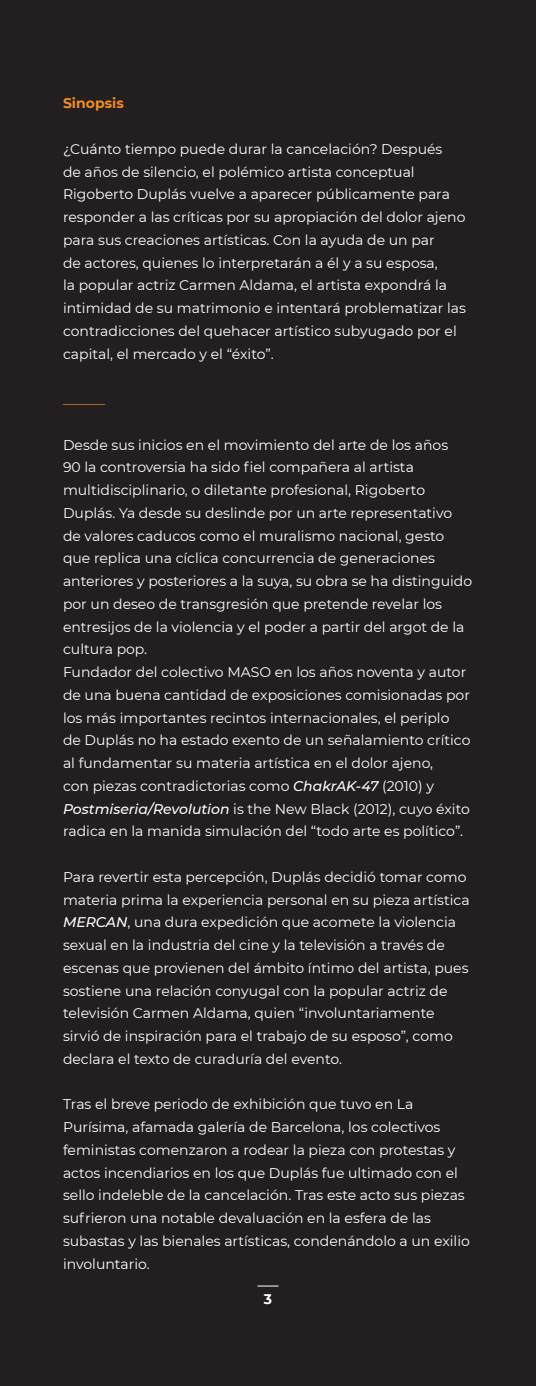
<style>
.page{position:relative;width:536px;height:1386px;background:#231f20}
.page>*{position:absolute;margin:0;border:0;box-sizing:border-box;transform-origin:0 0}
.t1{font:14px/22.8px "Montserrat";color:#fff}
.t2{font:700 14px "Montserrat";color:#f48c1f}
.t3{font:14px "Montserrat";color:#f48c1f}
.t4{font:700 14px "Montserrat";color:#fff}
.s1{font-weight:500;font-style:italic}
</style>
<div class="page">
<svg style="left:257px;top:1286px;width:21px;height:1px"></svg>
<p class="t2" style="left:63px;top:93px;width:62px">Sinopsis</p>
<p class="t1" style="left:63px;top:137px;width:404px">¿Cuánto tiempo puede durar la cancelación? Después<br>de años de silencio, el polémico artista conceptual Rigoberto Duplás vuelve a aparecer públicamente para responder a las críticas por su apropiación del dolor ajeno para sus creaciones artísticas. Con la ayuda de un par<br>de actores, quienes lo interpretarán a él y a su esposa,<br>la popular actriz Carmen Aldama, el artista expondrá la intimidad de su matrimonio e intentará problematizar las contradicciones del quehacer artístico subyugado por el capital, el mercado y el “éxito”.</p>
<p class="t3" style="left:63px;top:390px;width:43px">______</p>
<p class="t1" style="left:63px;top:433px;width:411px">Desde sus inicios en el movimiento del arte de los años<br>90 la controversia ha sido fiel compañera al artista multidisciplinario, o diletante profesional, Rigoberto Duplás. Ya desde su deslinde por un arte representativo de valores caducos como el muralismo nacional, gesto que replica una cíclica concurrencia de generaciones anteriores y posteriores a la suya, su obra se ha distinguido por un deseo de transgresión que pretende revelar los entresijos de la violencia y el poder a partir del argot de la cultura pop.<br>Fundador del colectivo MASO en los años noventa y autor de una buena cantidad de exposiciones comisionadas por los más importantes recintos internacionales, el periplo<br>de Duplás no ha estado exento de un señalamiento crítico al fundamentar su materia artística en el dolor ajeno,<br>con piezas contradictorias como <span class="s1">ChakrAK-47</span> (2010) y <span class="s1">Postmiseria/Revolution</span> is the New Black (2012), cuyo éxito radica en la manida simulación del “todo arte es político”.</p>
<p class="t1" style="left:63px;top:865px;width:408px">Para revertir esta percepción, Duplás decidió tomar como materia prima la experiencia personal en su pieza artística <span class="s1">MERCAN</span>, una dura expedición que acomete la violencia sexual en la industria del cine y la televisión a través de escenas que provienen del ámbito íntimo del artista, pues sostiene una relación conyugal con la popular actriz de televisión Carmen Aldama, quien “involuntariamente sirvió de inspiración para el trabajo de su esposo”, como declara el texto de curaduría del evento.</p>
<p class="t1" style="left:63px;top:1093px;width:408px">Tras el breve periodo de exhibición que tuvo en La Purísima, afamada galería de Barcelona, los colectivos feministas comenzaron a rodear la pieza con protestas y actos incendiarios en los que Duplás fue ultimado con el sello indeleble de la cancelación. Tras este acto sus piezas sufrieron una notable devaluación en la esfera de las subastas y las bienales artísticas, condenándolo a un exilio involuntario.</p>
<p class="t4" style="left:264px;top:1288px;width:10px">3</p>
</div>
